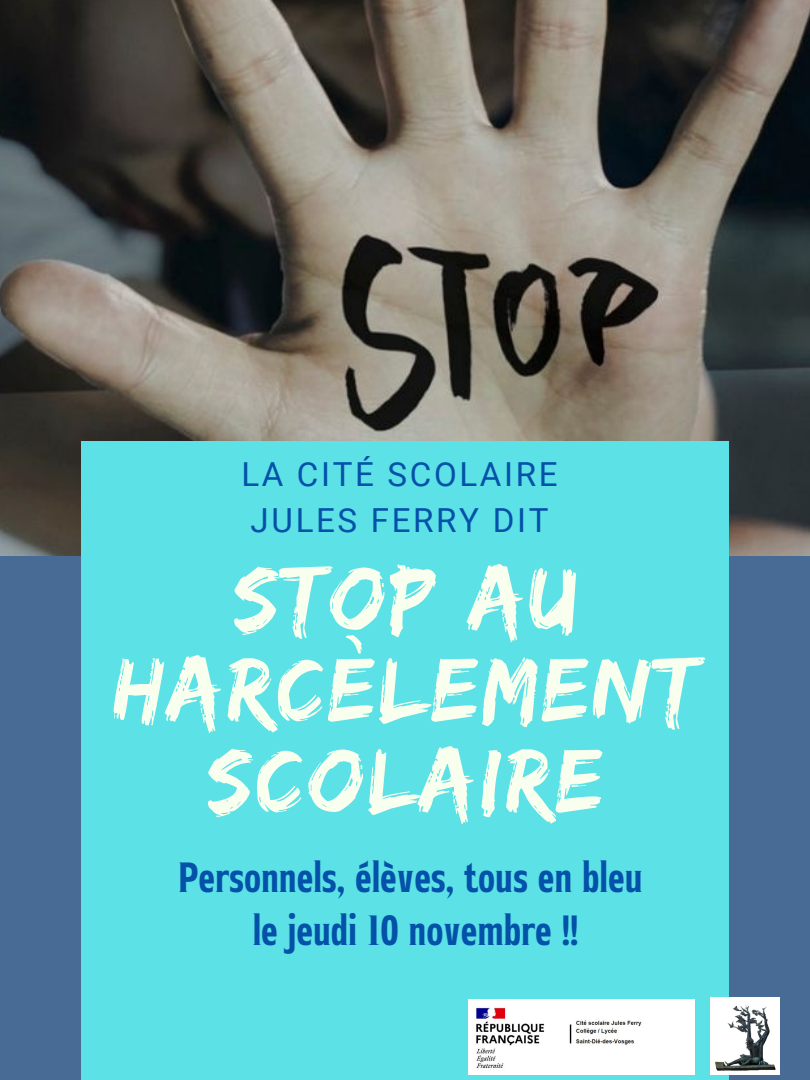
<style>
.page{position:relative;width:810px;height:1080px;background:#476b94}
.page>*{position:absolute;margin:0;border:0;box-sizing:border-box;transform-origin:0 0}
.t1{font:94px/91px "Edo";letter-spacing:.04em;color:#f9ffee;text-align:center}
.t2{font:46.88px/53px "Asangha Bo Co";color:#0351a8;text-align:center}
.t3{font:33.12px/45.9px "Roboto";letter-spacing:.08em;color:#0351a8}
</style>
<div class="page">
<img style="left:0;top:0;width:810px;height:555px">
<div style="left:81px;top:441px;width:648px;height:639px;background:#5ce1e6"></div>
<img style="left:468px;top:999px;width:227px;height:75px">
<img style="left:710px;top:997px;width:70px;height:77px">
<p class="t3" style="left:241px;top:451px;width:318px">LA CITÉ SCOLAIRE<br>JULES FERRY DIT</p>
<h1 class="t1" style="left:113px;top:551px;width:586px">STOP AU<br>HARCÈLEMENT<br>SCOLAIRE</h1>
<p class="t2" style="left:179px;top:849px;width:465px">Personnels, élèves, tous en bleu le jeudi 10 novembre !!</p>
</div>
